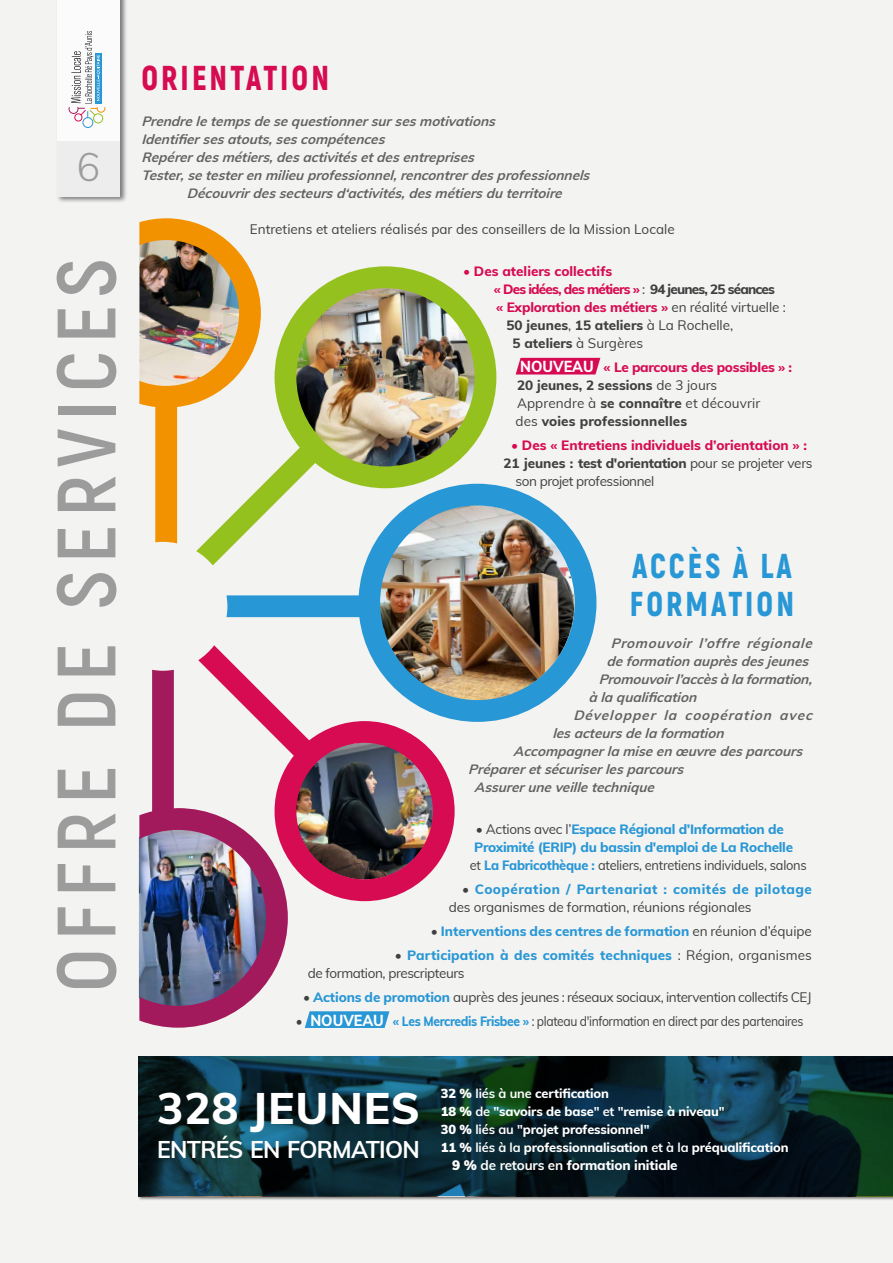
<style>
.page{position:relative;width:893px;height:1263px;background:#f3f3f2}
.page>*{position:absolute;margin:0;border:0;box-sizing:border-box;transform-origin:0 0}
.t1{font:700 82.5px "Akrobat";letter-spacing:.1em;color:#9d9c9c}
.t2{font:800 44.25px "Muli";letter-spacing:.02em;color:#fff}
.t3{font:300 39px "Muli";color:#9d9d9c}
.t4{font:900 34.5px/37.5px "Akrobat";letter-spacing:.1em;color:#2897d5;scale:.9 1}
.t5{font:900 34.5px "Akrobat";letter-spacing:.1em;color:#d60b52;scale:.9 1}
.t6{font:700 24.15px "Muli";letter-spacing:-.03em;color:#fff;scale:.95 1}
.t7{font:800 15.9px "Muli";color:#fff;scale:.9 1}
.t8{font:italic 700 13.5px "Muli";color:#616161}
.t9{font:13.5px/18px "Muli";letter-spacing:-.02em;color:#404040}
.t10{font:800 13.5px/18px "Muli";color:#404040}
.t11{font:800 13.5px "Muli";letter-spacing:-.02em;color:#2897d5}
.t12{font:800 13.5px "Muli";letter-spacing:-.01em;color:#d60b52}
.t13{font:13.5px "Muli";letter-spacing:-.02em;color:#404040;scale:.9 1}
.t14{font:13.5px "Muli";color:#404040}
.t15{font:13.5px "Muli";letter-spacing:-.02em;color:#404040;scale:.95 1}
.t16{font:800 13.5px "Muli";letter-spacing:-.02em;color:#404040}
.t17{font:800 13.5px "Muli";letter-spacing:-.06em;color:#d60b52}
.t18{font:800 13.5px "Muli";letter-spacing:-.01em;color:#fff}
.t19{font:800 12.9px/18px "Muli";letter-spacing:-.01em;color:#fff}
.s1{font-weight:400;color:#404040}
.s2{color:#404040}
.s3{font-weight:400}
.s4{color:#d60b52}
.s5{font-weight:800;color:#2897d5}
.s6{font-weight:900}
.s7{font-weight:700}
</style>
<div class="page">
<svg style="left:305px;top:1011px;width:84px;height:17px"></svg>
<img style="left:226px;top:485px;width:370px;height:237px">
<img style="left:198px;top:645px;width:257px;height:256px">
<img style="left:139px;top:670px;width:149px;height:358px">
<img style="left:139px;top:218px;width:110px;height:326px">
<img style="left:196px;top:266px;width:300px;height:299px">
<svg style="left:516px;top:358px;width:84px;height:16px"></svg>
<div style="left:139px;top:1056px;width:754px;height:144px;background:#000;opacity:.5"></div>
<svg style="left:139px;top:1056px;width:754px;height:140px"></svg>
<div style="left:56px;top:0;width:72px;height:204px;background:#000;opacity:.5"></div>
<div style="left:58px;top:0;width:62px;height:196px;background:#ededed"></div>
<div style="left:58px;top:0;width:62px;height:141px;background:#fbfbfb"></div>
<svg style="left:69px;top:31px;width:36px;height:97px"></svg>
<h3 class="t3" style="left:77px;top:138px;width:25px">6</h3>
<h1 class="t1" style="left:35px;top:992px;width:735px;rotate:-90deg">OFFRE DE SERVICES</h1>
<h3 class="t5" style="left:141px;top:55px;width:210px">ORIENTATION</h3>
<p class="t8" style="left:141px;top:111px;width:360px">Prendreletempsdesequestionnersursesmotivations</p>
<p class="t8" style="left:141px;top:129px;width:249px">Identifiersesatouts,sescompétences</p>
<p class="t8" style="left:141px;top:147px;width:339px">Repérerdesmétiers,desactivitésetdesentreprises</p>
<p class="t8" style="left:141px;top:165px;width:454px">Tester,setesterenmilieuprofessionnel,rencontrerdesprofessionnels</p>
<p class="t8" style="left:187px;top:183px;width:381px">Découvrirdessecteursd‘activités,desmétiersduterritoire</p>
<p class="t14" style="left:250px;top:219px;width:426px">Entretiens et ateliers réalisés par des conseillers de la Mission Locale</p>
<p class="t12" style="left:463px;top:261px;width:151px">• Des ateliers collectifs</p>
<p class="t17" style="left:494px;top:279px;width:283px">« Des idées, des métiers » <span class="s1">:</span> <span class="s2">94 jeunes, 25 séances</span></p>
<p class="t12" style="left:496px;top:297px;width:291px">« Exploration des métiers » <span class="s1">en réalité virtuelle :</span></p>
<p class="t10" style="left:506px;top:315px;width:228px">50 jeunes<span class="s3">,</span> 15 ateliers <span class="s3">à La Rochelle,</span></p>
<p class="t10" style="left:512px;top:333px;width:132px">5 ateliers <span class="s3">à Surgères</span></p>
<p class="t10" style="left:515px;top:357px;width:278px;text-indent:88px"><span class="s4">« Le parcours des possibles » :<br></span>20 jeunes, 2 sessions <span class="s3">de 3 jours<br>Apprendre à</span> se connaître <span class="s3">et découvrir<br>des</span> voies professionnelles</p>
<p class="t12" style="left:511px;top:435px;width:298px">• Des « Entretiens individuels d’orientation » :</p>
<p class="t16" style="left:503px;top:453px;width:311px">21 jeunes : test d'orientation <span class="s3">pour se projeter vers</span></p>
<p class="t9" style="left:515px;top:471px;width:140px">son projet professionnel</p>
<p class="t7" style="left:520px;top:355px;width:83px">NOUVEAU</p>
<h3 class="t4" style="left:630px;top:547px;width:184px">ACCÈS À LA<br>FORMATION</h3>
<p class="t8" style="left:611px;top:633px;width:207px">Promouvoir l’offre régionale</p>
<p class="t8" style="left:606px;top:651px;width:208px">deformationauprèsdesjeunes</p>
<p class="t8" style="left:599px;top:669px;width:219px">Promouvoirl’accèsàlaformation,</p>
<p class="t8" style="left:588px;top:687px;width:114px">àlaqualification</p>
<p class="t8" style="left:573px;top:705px;width:245px">Développer la coopération avec</p>
<p class="t8" style="left:552px;top:723px;width:178px">lesacteursdelaformation</p>
<p class="t8" style="left:513px;top:741px;width:295px">Accompagnerlamiseenœuvredesparcours</p>
<p class="t8" style="left:468px;top:759px;width:221px">Prépareretsécuriserlesparcours</p>
<p class="t8" style="left:474px;top:777px;width:186px">Assureruneveilletechnique</p>
<p class="t11" style="left:476px;top:819px;width:309px"><span class="s1">• Actions avec l’</span>Espace Régional d’Information de</p>
<p class="t11" style="left:474px;top:837px;width:320px">Proximité (ERIP) du bassin d'emploi de La Rochelle</p>
<p class="t15" style="left:470px;top:855px;width:356px">et <span class="s5">La Fabricothèque :</span> ateliers, entretiens individuels, salons</p>
<p class="t9" style="left:449px;top:879px;width:365px;text-indent:14px">• <span class="s5">Coopération / Partenariat : comités de pilotage </span>des organismes de formation, réunions régionales</p>
<p class="t11" style="left:431px;top:921px;width:383px"><span class="s1">•</span> Interventions des centres de formation <span class="s1">en réunion d’équipe</span></p>
<p class="t9" style="left:308px;top:946px;width:506px;text-indent:87px">• <span class="s5">Participation à des comités techniques</span> : Région, organismes de formation, prescripteurs</p>
<p class="t9" style="left:303px;top:987px;width:510px">• <span class="s5">Actions de promotion</span> auprès des jeunes : réseaux sociaux, intervention collectifs CEJ</p>
<p class="t7" style="left:310px;top:1008px;width:83px">NOUVEAU</p>
<p class="t15" style="left:296px;top:1011px;width:9px">•</p>
<p class="t13" style="left:393px;top:1011px;width:458px"><span class="s5">« Les Mercredis Frisbee »</span> : plateau d'information en direct par des partenaires</p>
<h2 class="t2" style="left:157px;top:1075px;width:264px">328 JEUNES</h2>
<h3 class="t6" style="left:157px;top:1131px;width:278px">ENTRÉS EN FORMATION</h3>
<p class="t19" style="left:441px;top:1084px;width:349px"><span class="s6">32 %</span> <span class="s7">liés à une</span> certification<br><span class="s6">18 %</span> <span class="s7">de "</span>savoirs de base<span class="s7">" et "</span>remise à niveau<span class="s7">"<br></span><span class="s6">30 %</span> <span class="s7">liés au "</span>projet professionnel<span class="s7">"<br></span><span class="s6">11 %</span> <span class="s7">liés à la</span> professionnalisation <span class="s7">et à la</span> préqualification</p>
<p class="t18" style="left:452px;top:1155px;width:227px"><span class="s6">9 %</span> <span class="s7">de retours en</span> formation initiale</p>
</div>
